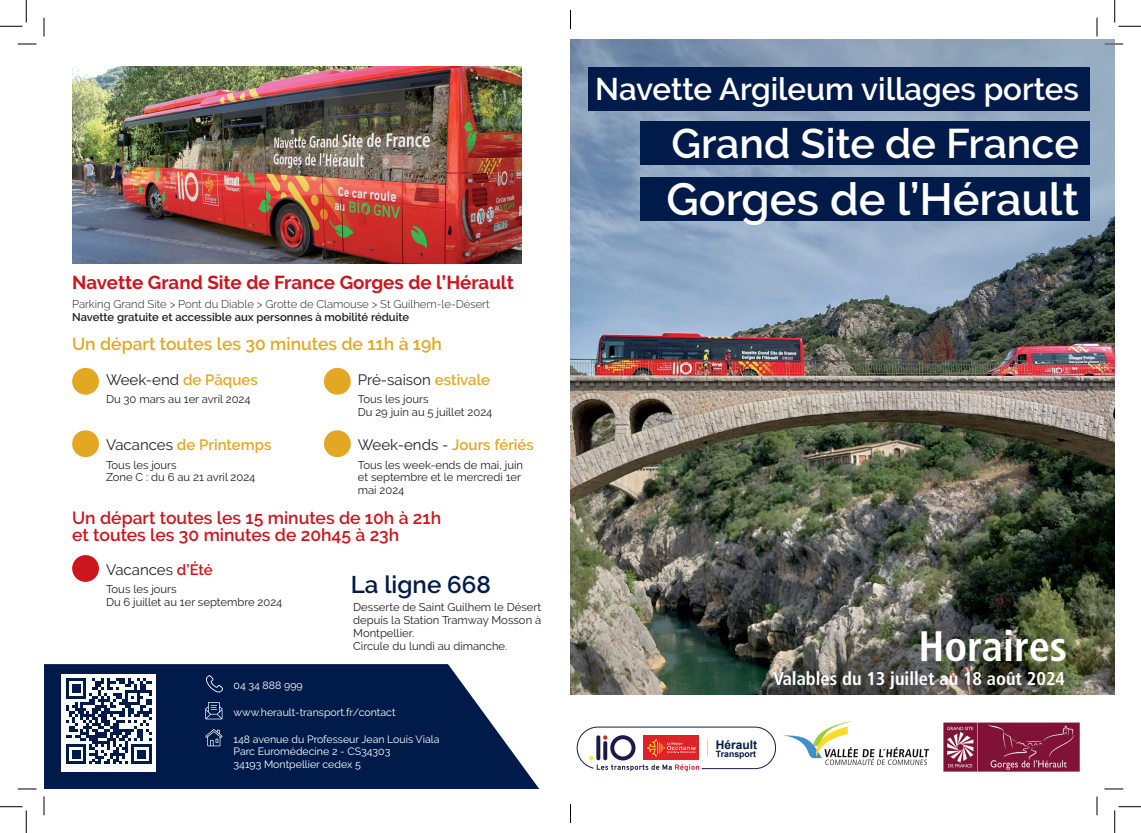
<style>
.page{position:relative;width:1141px;height:833px;background:#fff}
.page>*{position:absolute;margin:0;border:0;box-sizing:border-box;transform-origin:0 0}
.t1{font:600 45px "Raleway";color:#fff}
.t2{font:700 condensed 42.5px "Frutiger LT Std";color:#fff}
.t3{font:600 41.25px "Raleway";color:#fff}
.t4{font:600 31.25px "Raleway";color:#fff}
.t5{font:600 24.12px "Raleway";color:#001b4a}
.t6{font:700 18.75px "Raleway";color:#cd151d}
.t7{font:700 condensed 18.38px "Frutiger LT Std";color:#fff}
.t8{font:600 17.5px/17.5px "Raleway";color:#cd151d}
.t9{font:600 17.5px "Raleway";color:#e3a823}
.t10{font:15px "Raleway";color:#231f20}
.t11{font:600 15px "Raleway";color:#e3a823}
.t12{font:700 12px "Arial";color:#001b4a}
.t13{font:11.25px/12.9px "Raleway";color:#231f20}
.t14{font:300 11.25px "Raleway";color:#231f20}
.t15{font:600 11.25px "Raleway";color:#231f20}
.t16{font:10.62px/12.5px "Raleway";color:#fff}
.t17{font:700 8.75px "Arial";color:#001b4a}
.s1{font-weight:600;color:#e3a823}
.s2{font-weight:400;color:#231f20}
.s3{font-weight:600;color:#cd151d}
</style>
<div class="page">
<img style="left:570px;top:40px;width:544px;height:654px">
<div style="left:588px;top:68px;width:501px;height:43px;background:#001b4a"></div>
<div style="left:640px;top:121px;width:449px;height:43px;background:#001b4a"></div>
<div style="left:640px;top:178px;width:449px;height:43px;background:#001b4a"></div>
<svg style="left:577px;top:726px;width:198px;height:44px"></svg>
<img style="left:943px;top:722px;width:135px;height:48px">
<img style="left:783px;top:721px;width:147px;height:45px">
<img style="left:72px;top:66px;width:449px;height:197px">
<div style="left:72px;top:430px;width:27px;height:27px;background:#e3a823;border-radius:50%"></div>
<div style="left:72px;top:554px;width:27px;height:27px;background:#cd151d;border-radius:50%"></div>
<div style="left:324px;top:430px;width:27px;height:27px;background:#e3a823;border-radius:50%"></div>
<div style="left:72px;top:367px;width:27px;height:27px;background:#e3a823;border-radius:50%"></div>
<div style="left:324px;top:367px;width:27px;height:27px;background:#e3a823;border-radius:50%"></div>
<svg style="left:44px;top:664px;width:495px;height:124px;background:#1f3760"></svg>
<svg style="left:205px;top:665px;width:25px;height:80px;background:#18305b"></svg>
<div style="left:62px;top:673px;width:94px;height:97px;background:#fff"></div>
<svg style="left:66px;top:678px;width:86px;height:86px"></svg>
<svg style="left:18px;top:43px;width:18px;height:2px"></svg>
<svg style="left:1104px;top:43px;width:19px;height:2px"></svg>
<svg style="left:18px;top:788px;width:18px;height:1px"></svg>
<svg style="left:1104px;top:788px;width:19px;height:1px"></svg>
<svg style="left:43px;top:18px;width:2px;height:18px"></svg>
<svg style="left:43px;top:796px;width:2px;height:18px"></svg>
<svg style="left:1096px;top:18px;width:1px;height:18px"></svg>
<svg style="left:1096px;top:796px;width:1px;height:18px"></svg>
<svg style="left:0;top:0;width:27px;height:27px"></svg>
<svg style="left:0;top:806px;width:27px;height:26px"></svg>
<svg style="left:1114px;top:0;width:26px;height:27px"></svg>
<svg style="left:1114px;top:806px;width:26px;height:26px"></svg>
<svg style="left:570px;top:10px;width:1px;height:19px"></svg>
<svg style="left:570px;top:804px;width:1px;height:18px"></svg>
<h3 class="t6" style="left:72px;top:271px;width:443px">Navette Grand Site de France Gorges de l’Hérault</h3>
<p class="t14" style="left:72px;top:297px;width:419px">Parking Grand Site &gt; Pont du Diable &gt; Grotte de Clamouse &gt; St Guilhem-le-Désert</p>
<p class="t15" style="left:72px;top:310px;width:338px">Navette gratuite et accessible aux personnes à mobilité réduite</p>
<h3 class="t9" style="left:72px;top:333px;width:371px">Un départ toutes les 30 minutes de 11h à 19h</h3>
<h3 class="t10" style="left:106px;top:370px;width:153px">Week-end <span class="s1">de Pâques</span></h3>
<h3 class="t10" style="left:358px;top:370px;width:134px">Pré-saison <span class="s1">estivale</span></h3>
<p class="t13" style="left:106px;top:392px;width:146px">Du 30 mars au 1er avril 2024</p>
<p class="t13" style="left:358px;top:392px;width:136px">Tous les jours<br>Du 29 juin au 5 juillet 2024</p>
<h3 class="t11" style="left:106px;top:435px;width:167px"><span class="s2">Vacances</span> de Printemps</h3>
<p class="t13" style="left:106px;top:458px;width:151px">Tous les jours<br>Zone C : du 6 au 21 avril 2024</p>
<h3 class="t11" style="left:358px;top:435px;width:177px"><span class="s2">Week-ends -</span> Jours fériés</h3>
<p class="t13" style="left:358px;top:458px;width:167px">Tous les week-ends de mai, juin et septembre et le mercredi 1er mai 2024</p>
<h3 class="t8" style="left:72px;top:508px;width:370px">Un départ toutes les 15 minutes de 10h à 21h et toutes les 30 minutes de 20h45 à 23h</h3>
<h3 class="t5" style="left:351px;top:570px;width:142px">La ligne 668</h3>
<h3 class="t10" style="left:106px;top:560px;width:108px">Vacances <span class="s3">d’Été</span></h3>
<p class="t13" style="left:106px;top:582px;width:178px">Tous les jours<br>Du 6 juillet au 1er septembre 2024</p>
<p class="t13" style="left:353px;top:600px;width:189px">Desserte de Saint Guilhem le Désert depuis la Station Tramway Mosson à<br>Montpellier.<br>Circule du lundi au dimanche.</p>
<p class="t16" style="left:233px;top:678px;width:71px">04 34 888 999</p>
<p class="t16" style="left:233px;top:705px;width:163px">www.herault-transport.fr/contact</p>
<p class="t16" style="left:233px;top:732px;width:207px">148 avenue du Professeur Jean Louis Viala<br>Parc Euromédecine 2 - CS34303<br>34193 Montpellier cedex 5</p>
<h3 class="t4" style="left:595px;top:71px;width:485px">Navette Argileum villages portes</h3>
<h3 class="t3" style="left:671px;top:119px;width:409px">Grand Site de France</h3>
<h1 class="t1" style="left:666px;top:173px;width:414px">Gorges de l’Hérault</h1>
<h2 class="t2" style="left:918px;top:621px;width:150px">Horaires</h2>
<h3 class="t7" style="left:773px;top:667px;width:293px">Valables du 13 juillet au 18 août 2024</h3>
<p class="t12" style="left:715px;top:736px;width:43px">Hérault</p>
<p class="t17" style="left:715px;top:747px;width:42px">Transport</p>
</div>
